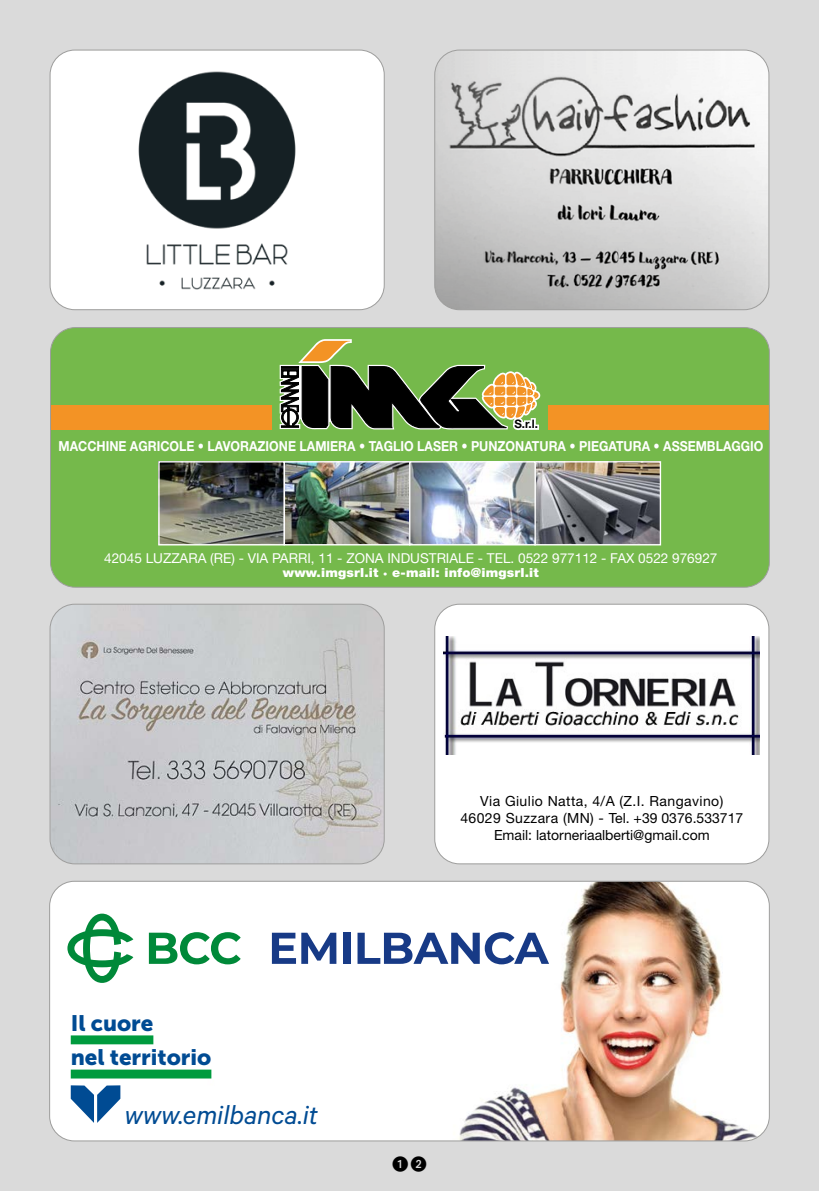
<style>
.page{position:relative;width:819px;height:1191px;background:#dadada}
.page>*{position:absolute;margin:0;border:0;box-sizing:border-box;transform-origin:0 0}
.t1{font:italic 29.05px "Calibre";color:#004b93}
.t2{font:22.22px/34.1px "Museo Sans 900";color:#004b93}
.t3{font:14px/16.8px "Helvetica Neue LT Std";color:#000;text-align:center}
.t4{font:700 13.83px "Helvetica Neue LT Std";color:#fff;scale:.89 1}
.t5{font:13.65px "Helvetica Neue LT Std";color:#fff}
.t6{font:900 12.6px "Helvetica Neue LT Std";letter-spacing:.015em;color:#fff}
.t7{font:700 11.72px "Helvetica Neue";color:#000}
</style>
<div class="page">
<div style="left:50px;top:881px;width:719px;height:260px;background:#fff;border-radius:25px"></div>
<img style="left:459px;top:881px;width:310px;height:260px">
<div style="left:451px;top:883px;width:117px;height:15px;background:#fff"></div>
<img style="left:127px;top:1069px;width:85px;height:10px">
<div style="left:71px;top:1035px;width:82px;height:9px;background:#009b3e"></div>
<div style="left:71px;top:1069px;width:140px;height:9px;background:#009b3e"></div>
<svg style="left:71px;top:1085px;width:49px;height:37px"></svg>
<svg style="left:67px;top:913px;width:174px;height:70px"></svg>
<svg style="left:272px;top:932px;width:64px;height:32px"></svg>
<div style="left:343px;top:932px;width:7px;height:32px;background:#173a86"></div>
<svg style="left:357px;top:932px;width:192px;height:32px"></svg>
<div style="left:434px;top:604px;width:334px;height:260px;background:#fff;border-radius:25px"></div>
<img style="left:444px;top:637px;width:315px;height:118px">
<div style="left:434px;top:604px;width:335px;height:260px;border:1px solid #9d9d9c;border-radius:25px"></div>
<img style="left:50px;top:604px;width:334px;height:260px">
<div style="left:50px;top:604px;width:334px;height:260px;border:1px solid #9d9d9c;border-radius:25px"></div>
<div style="left:50px;top:50px;width:334px;height:260px;background:#fff;border-radius:25px"></div>
<img style="left:138px;top:71px;width:158px;height:219px">
<div style="left:50px;top:50px;width:334px;height:260px;border:1px solid #9d9d9c;border-radius:25px"></div>
<img style="left:436px;top:50px;width:332px;height:260px">
<div style="left:434px;top:50px;width:335px;height:260px;border:1px solid #9d9d9c;border-radius:25px"></div>
<div style="left:50px;top:327px;width:719px;height:260px;background:#75b94b"></div>
<div style="left:50px;top:405px;width:222px;height:24px;background:#f39325"></div>
<div style="left:547px;top:405px;width:222px;height:24px;background:#f39325"></div>
<svg style="left:279px;top:339px;width:261px;height:91px;background:#60743f"></svg>
<img style="left:160px;top:463px;width:499px;height:80px">
<div style="left:534px;top:461px;width:127px;height:84px;border:1px solid #fff"></div>
<div style="left:158px;top:461px;width:127px;height:84px;border:1px solid #fff"></div>
<div style="left:283px;top:461px;width:127px;height:84px;border:1px solid #fff"></div>
<div style="left:409px;top:461px;width:127px;height:84px;border:1px solid #fff"></div>
<p class="t7" style="left:514px;top:415px;width:25px">S.r.l.</p>
<p class="t4" style="left:58px;top:437px;width:793px">MACCHINE AGRICOLE • LAVORAZIONE LAMIERA • TAGLIO LASER • PUNZONATURA • PIEGATURA • ASSEMBLAGGIO</p>
<p class="t5" style="left:104px;top:549px;width:615px">42045 LUZZARA (RE) - VIA PARRI, 11 - ZONA INDUSTRIALE - TEL. 0522 977112 - FAX 0522 976927</p>
<p class="t6" style="left:283px;top:564px;width:257px">www.imgsrl.it · e-mail: info@imgsrl.it</p>
<h2 class="t2" style="left:71px;top:1006px;width:142px">Il cuore<br>nel territorio</h2>
<h1 class="t1" style="left:125px;top:1098px;width:195px">www.emilbanca.it</h1>
<p class="t3" style="left:460px;top:792px;width:284px">Via Giulio Natta, 4/A (Z.I. Rangavino)<br>46029 Suzzara (MN) - Tel. +39 0376.533717<br>Email: latorneriaalberti@gmail.com</p>
</div>
